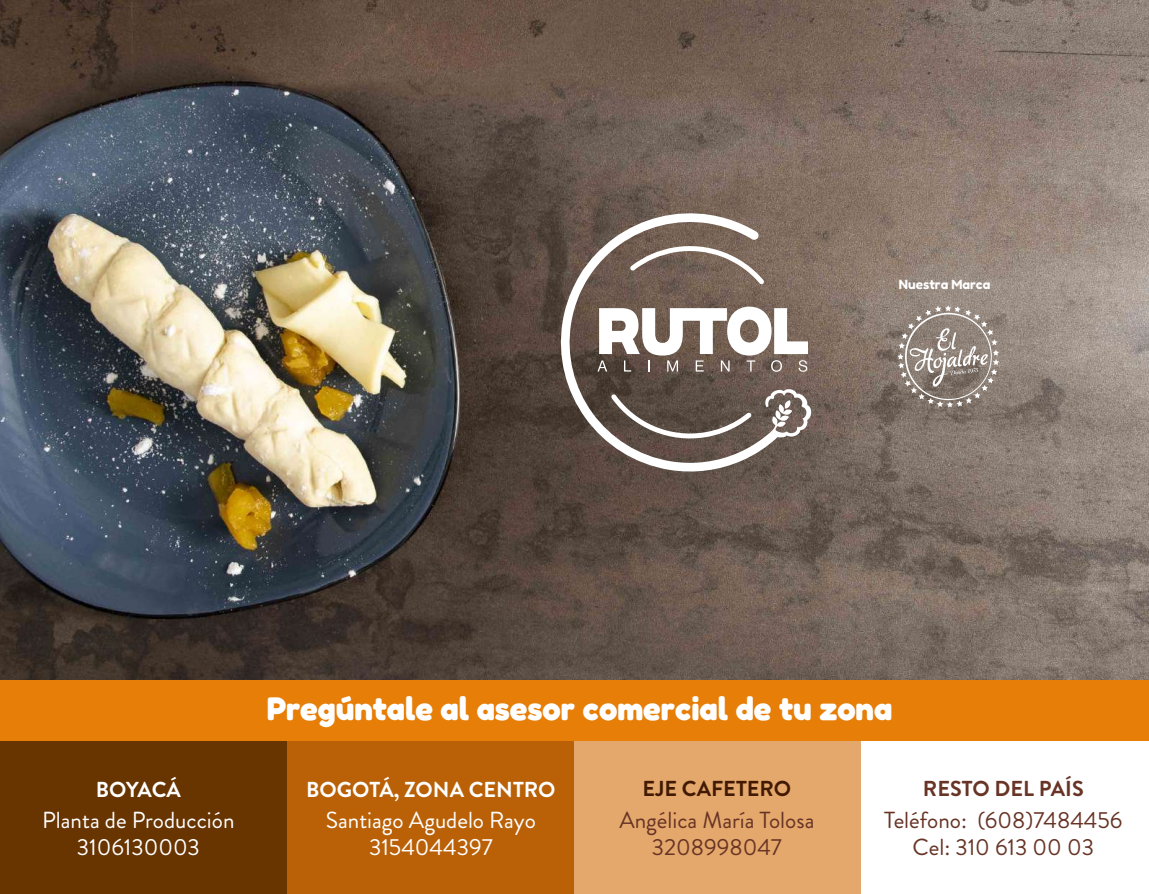
<style>
.page{position:relative;width:1149px;height:894px;background:#fff}
.page>*{position:absolute;margin:0;border:0;box-sizing:border-box;transform-origin:0 0}
.t1{font:700 32.7px "Fredoka";color:#fff}
.t2{font:23.25px/27px "Brandon Grotesque";color:#673425;text-align:center}
.t3{font:23.25px/27px "Brandon Grotesque";color:#fff;text-align:center}
.t4{font:700 21.6px "Brandon Grotesque";color:#fff}
.t5{font:700 21.6px "Brandon Grotesque";color:#673425}
.t6{font:700 21.6px "Brandon Grotesque";color:#421a03}
.t7{font:600 13.5px "Fredoka";color:#fff}
</style>
<div class="page">
<img style="left:0;top:0;width:1148px;height:680px">
<div style="left:0;top:680px;width:1148px;height:61px;background:#e67e07"></div>
<div style="left:0;top:741px;width:287px;height:152px;background:#683400"></div>
<div style="left:287px;top:741px;width:287px;height:152px;background:#ba6108"></div>
<div style="left:574px;top:741px;width:287px;height:152px;background:#e5a86c"></div>
<svg style="left:557px;top:209px;width:255px;height:265px"></svg>
<svg style="left:775px;top:400px;width:17px;height:21px"></svg>
<svg style="left:611px;top:394px;width:140px;height:46px;background:#6d615a"></svg>
<svg style="left:897px;top:305px;width:102px;height:102px;background:#9b9089"></svg>
<p class="t7" style="left:898px;top:275px;width:93px">Nuestra Marca</p>
<h1 class="t1" style="left:266px;top:687px;width:627px">Pregúntale al asesor comercial de tu zona</h1>
<p class="t4" style="left:96px;top:774px;width:87px">BOYACÁ</p>
<p class="t4" style="left:306px;top:774px;width:251px">BOGOTÁ, ZONA CENTRO</p>
<p class="t6" style="left:642px;top:773px;width:150px">EJE CAFETERO</p>
<p class="t3" style="left:326px;top:806px;width:212px">Santiago Agudelo Rayo<br>3154044397</p>
<p class="t2" style="left:619px;top:806px;width:196px">Angélica María Tolosa<br>3208998047</p>
<p class="t3" style="left:42px;top:806px;width:194px">Planta de Producción<br>3106130003</p>
<p class="t5" style="left:922px;top:773px;width:162px">RESTO DEL PAÍS</p>
<p class="t2" style="left:884px;top:806px;width:240px">Teléfono: (608)7484456<br>Cel: 310 613 00 03</p>
</div>
